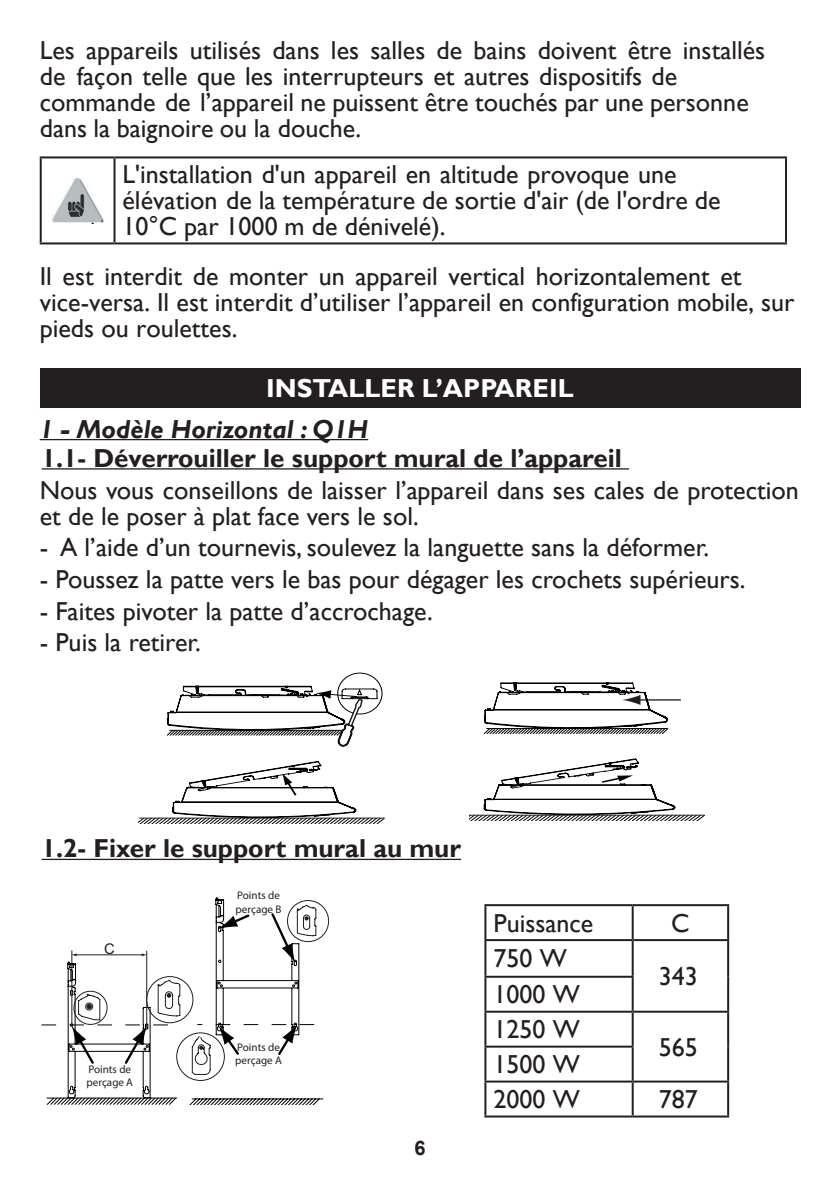
<style>
.page{position:relative;width:840px;height:1191px;background:#fff}
.page>*{position:absolute;margin:0;border:0;box-sizing:border-box;transform-origin:0 0}
.t1{font:26px/26px "Gill Sans";color:#231f20}
.t2{font:700 26px "Gill Sans";color:#231f20}
.t3{font:italic 700 26px "Gill Sans";color:#231f20}
.t4{font:700 26px "Gill Sans";color:#fff}
.t5{font:700 20px "Arial";color:#231f20}
.t6{font:14.8px "Arial";color:#231f20}
.t7{font:500 condensed 11px/13.2px "Helvetica Neue";color:#231f20}
</style>
<div class="page">
<hr style="left:40px;top:156px;width:74px;height:2px;background:#231f20">
<hr style="left:40px;top:158px;width:2px;height:84px;background:#231f20">
<hr style="left:114px;top:156px;width:672px;height:2px;background:#231f20">
<hr style="left:113px;top:158px;width:2px;height:84px;background:#231f20">
<hr style="left:784px;top:158px;width:2px;height:84px;background:#231f20">
<hr style="left:40px;top:242px;width:74px;height:2px;background:#231f20">
<hr style="left:114px;top:242px;width:672px;height:2px;background:#231f20">
<img style="left:52px;top:178px;width:52px;height:45px">
<div style="left:40px;top:369px;width:759px;height:39px;background:#231f20"></div>
<hr style="left:42px;top:468px;width:586px;height:1px;background:#231f20">
<hr style="left:42px;top:858px;width:419px;height:2px;background:#231f20">
<hr style="left:636px;top:699px;width:44px;height:1px;background:#231f20">
<svg style="left:484px;top:682px;width:183px;height:51px"></svg>
<svg style="left:138px;top:761px;width:246px;height:63px"></svg>
<svg style="left:167px;top:673px;width:215px;height:73px"></svg>
<svg style="left:469px;top:758px;width:235px;height:63px"></svg>
<svg style="left:42px;top:897px;width:286px;height:207px"></svg>
<hr style="left:484px;top:904px;width:148px;height:2px;background:#231f20">
<hr style="left:484px;top:906px;width:2px;height:33px;background:#231f20">
<hr style="left:632px;top:904px;width:96px;height:2px;background:#231f20">
<hr style="left:631px;top:906px;width:2px;height:33px;background:#231f20">
<hr style="left:726px;top:906px;width:2px;height:33px;background:#231f20">
<hr style="left:484px;top:939px;width:148px;height:2px;background:#231f20">
<hr style="left:484px;top:941px;width:2px;height:34px;background:#231f20">
<hr style="left:632px;top:939px;width:96px;height:2px;background:#231f20">
<hr style="left:631px;top:941px;width:2px;height:34px;background:#231f20">
<hr style="left:726px;top:941px;width:2px;height:35px;background:#231f20">
<hr style="left:484px;top:975px;width:149px;height:2px;background:#231f20">
<hr style="left:484px;top:977px;width:2px;height:33px;background:#231f20">
<hr style="left:631px;top:977px;width:2px;height:33px;background:#231f20">
<hr style="left:726px;top:976px;width:2px;height:34px;background:#231f20">
<hr style="left:484px;top:1010px;width:148px;height:2px;background:#231f20">
<hr style="left:484px;top:1012px;width:2px;height:33px;background:#231f20">
<hr style="left:632px;top:1010px;width:96px;height:2px;background:#231f20">
<hr style="left:631px;top:1012px;width:2px;height:33px;background:#231f20">
<hr style="left:726px;top:1012px;width:2px;height:34px;background:#231f20">
<hr style="left:484px;top:1045px;width:149px;height:2px;background:#231f20">
<hr style="left:484px;top:1047px;width:2px;height:33px;background:#231f20">
<hr style="left:631px;top:1047px;width:2px;height:33px;background:#231f20">
<hr style="left:726px;top:1046px;width:2px;height:34px;background:#231f20">
<hr style="left:484px;top:1080px;width:148px;height:2px;background:#231f20">
<hr style="left:484px;top:1082px;width:2px;height:33px;background:#231f20">
<hr style="left:632px;top:1080px;width:96px;height:2px;background:#231f20">
<hr style="left:631px;top:1082px;width:2px;height:33px;background:#231f20">
<hr style="left:726px;top:1082px;width:2px;height:33px;background:#231f20">
<hr style="left:484px;top:1115px;width:148px;height:2px;background:#231f20">
<hr style="left:632px;top:1115px;width:96px;height:2px;background:#231f20">
<hr style="left:40px;top:439px;width:328px;height:1px;background:#231f20">
<p class="t1" style="left:40px;top:38px;width:726px">Les appareils utilisés dans les salles de bains doivent être installés de façon telle que les interrupteurs et autres dispositifs de commande de l’appareil ne puissent être touchés par une personne dans la baignoire ou la douche.</p>
<p class="t1" style="left:122px;top:162px;width:599px">L'installation d'un appareil en altitude provoque une élévation de la température de sortie d'air (de l'ordre de<br>10°C par 1000 m de dénivelé).</p>
<p class="t1" style="left:40px;top:264px;width:755px">Il est interdit de monter un appareil vertical horizontalement et vice-versa. Il est interdit d’utiliser l’appareil en configuration mobile, sur pieds ou roulettes.</p>
<p class="t4" style="left:266px;top:373px;width:309px">INSTALLER L’APPAREIL</p>
<p class="t3" style="left:40px;top:414px;width:330px">1 - Modèle Horizontal : Q1H</p>
<p class="t2" style="left:42px;top:442px;width:581px">1.1- Déverrouiller le support mural de l’appareil</p>
<p class="t1" style="left:40px;top:477px;width:760px">Nous vous conseillons de laisser l’appareil dans ses cales de protection et de le poser à plat face vers le sol.</p>
<p class="t1" style="left:40px;top:535px;width:670px">- A l’aide d’un tournevis, soulevez la languette sans la déformer.</p>
<p class="t1" style="left:40px;top:567px;width:707px">- Poussez la patte vers le bas pour dégager les crochets supérieurs.</p>
<p class="t1" style="left:40px;top:598px;width:394px">- Faites pivoter la patte d’accrochage.</p>
<p class="t1" style="left:40px;top:630px;width:163px">- Puis la retirer.</p>
<p class="t2" style="left:42px;top:833px;width:420px">1.2- Fixer le support mural au mur</p>
<p class="t6" style="left:104px;top:938px;width:12px">C</p>
<p class="t7" style="left:86px;top:1062px;width:48px">Points de perçage A</p>
<p class="t7" style="left:235px;top:889px;width:47px">Points de perçage B</p>
<p class="t7" style="left:235px;top:1040px;width:48px">Points de perçage A</p>
<p class="t5" style="left:414px;top:1133px;width:13px">6</p>
<p class="t1" style="left:493px;top:910px;width:101px">Puissance</p>
<p class="t1" style="left:670px;top:910px;width:20px">C</p>
<p class="t1" style="left:493px;top:945px;width:75px">750 W</p>
<p class="t1" style="left:658px;top:963px;width:40px">343</p>
<p class="t1" style="left:493px;top:977px;width:88px;line-height:35px">1000 W<br>1250 W</p>
<p class="t1" style="left:658px;top:1034px;width:40px">565</p>
<p class="t1" style="left:493px;top:1047px;width:88px;line-height:35px">1500 W<br>2000 W</p>
<p class="t1" style="left:658px;top:1086px;width:40px">787</p>
</div>
